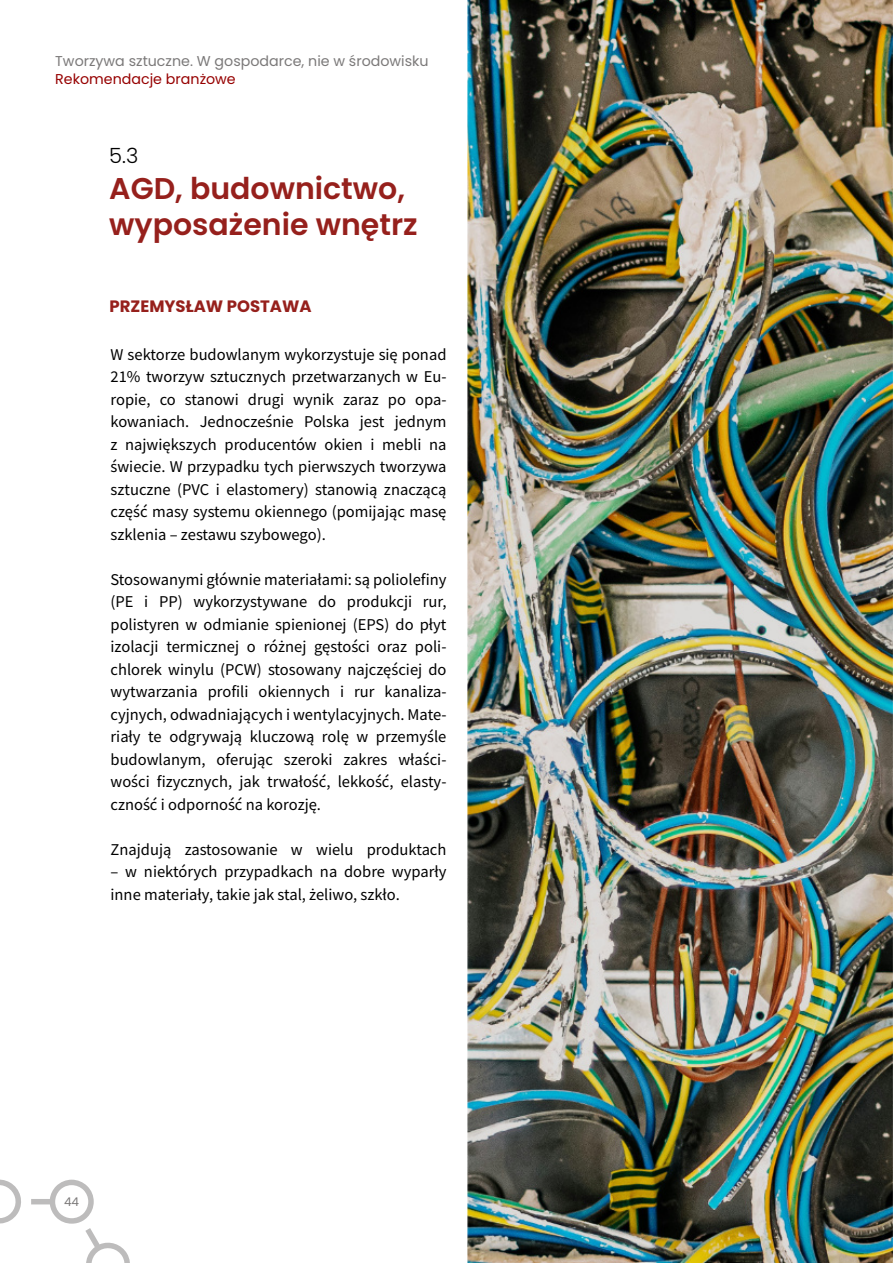
<style>
.page{position:relative;width:893px;height:1263px;background:#fff}
.page>*{position:absolute;margin:0;border:0;box-sizing:border-box;transform-origin:0 0}
.t1{font:600 30px/36px "Poppins";color:#96201c}
.t2{font:300 21px "Poppins";color:#000}
.t3{font:16.5px/22.5px "Source Sans Pro";color:#000;text-align:justify}
.t4{font:700 16.5px "Poppins";color:#96201c}
.t5{font:14.25px "Poppins";color:#7b7979}
.t6{font:14.25px "Poppins";color:#960000}
.t7{font:12px "Poppins";color:#7b7979}
</style>
<div class="page">
<img style="left:467px;top:0;width:426px;height:1263px">
<svg style="left:0;top:1179px;width:130px;height:84px"></svg>
<p class="t5" style="left:55px;top:51px;width:375px">Tworzywa sztuczne. W gospodarce, nie w środowisku</p>
<p class="t6" style="left:55px;top:69px;width:182px">Rekomendacje branżowe</p>
<p class="t2" style="left:109px;top:141px;width:31px">5.3</p>
<h1 class="t1" style="left:109px;top:171px;width:310px">AGD, budownictwo, wyposażenie wnętrz</h1>
<p class="t4" style="left:110px;top:294px;width:204px">PRZEMYSŁAW POSTAWA</p>
<p class="t3" style="left:111px;top:344px;width:337px">W sektorze budowlanym wykorzystuje się ponad 21% tworzyw sztucznych przetwarzanych w Eu&shy;ropie, co stanowi drugi wynik zaraz po opa&shy;kowaniach. Jednocześnie Polska jest jednym z największych producentów okien i mebli na świecie. W przypadku tych pierwszych tworzywa sztuczne (PVC i elastomery) stanowią znaczącą część masy systemu okiennego (pomijając masę szklenia – zestawu szybowego).</p>
<p class="t3" style="left:111px;top:569px;width:337px">Stosowanymi głównie materiałami: są poliolefiny (PE i PP) wykorzystywane do produkcji rur, polistyren w odmianie spienionej (EPS) do płyt izolacji termicznej o różnej gęstości oraz poli&shy;chlorek winylu (PCW) stosowany najczęściej do wytwarzania profili okiennych i rur kanaliza&shy;cyjnych, odwadniających i wentylacyjnych. Mate&shy;riały te odgrywają kluczową rolę w przemyśle budowlanym, oferując szeroki zakres właści&shy;wości fizycznych, jak trwałość, lekkość, elasty&shy;czność i odporność na korozję.</p>
<p class="t3" style="left:111px;top:839px;width:337px">Znajdują zastosowanie w wielu produktach</p>
<p class="t3" style="left:111px;top:862px;width:337px">– w niektórych przypadkach na dobre wyparły inne materiały, takie jak stal, żeliwo, szkło.</p>
<p class="t7" style="left:64px;top:1193px;width:17px">44</p>
</div>
